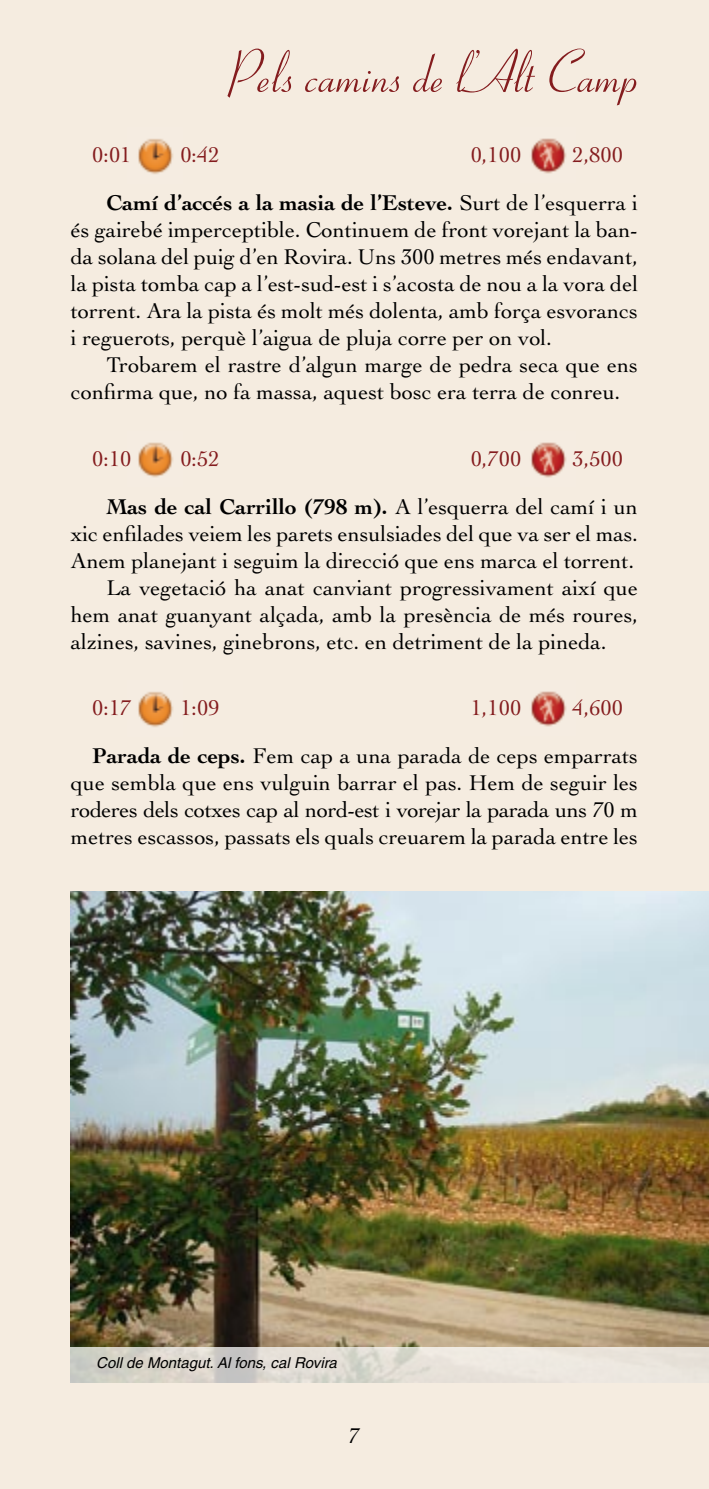
<style>
.page{position:relative;width:709px;height:1489px;background:#fff}
.page>*{position:absolute;margin:0;border:0;box-sizing:border-box;transform-origin:0 0}
.t1{font:60px "Coronet";color:#841c1e}
.t2{font:22.5px/27px "Cochin";color:#000;text-align:justify}
.t3{font:700 22.5px/48.2px "Cochin";color:#000}
.t4{font:22.5px "Cochin";color:#841c1e}
.t5{font:italic 15px "Helvetica";color:#000}
.s1{font-weight:400;color:#841c1e}
.s2{font-weight:400}
.s3{color:#841c1e}
.s4{font-weight:700}
</style>
<div class="page">
<div style="left:0;top:0;width:709px;height:1488px;background:#f5ece0"></div>
<img style="left:520px;top:128px;width:55px;height:55px">
<img style="left:127px;top:128px;width:56px;height:55px">
<img style="left:520px;top:431px;width:55px;height:55px">
<img style="left:127px;top:431px;width:56px;height:56px">
<img style="left:520px;top:680px;width:55px;height:55px">
<img style="left:127px;top:680px;width:56px;height:56px">
<img style="left:71px;top:891px;width:638px;height:456px">
<svg style="left:71px;top:1347px;width:638px;height:35px;background:#e0dcd4"></svg>
<h1 class="t1" style="left:227px;top:36px;width:412px">Pels camins de l’Alt Camp</h1>
<p class="t4" style="left:92px;top:142px;width:41px">0:01</p>
<p class="t4" style="left:180px;top:142px;width:39px">0:42</p>
<p class="t4" style="left:470px;top:142px;width:52px">0,100</p>
<p class="t3" style="left:106px;top:131px;width:533px;text-indent:466px"><span class="s1">2,800<br></span>Camí d’accés a la masia de l’Esteve. <span class="s2">Surt de l’esquerra i</span></p>
<p class="t2" style="left:71px;top:217px;width:569px">és gairebé imperceptible. Continuem de front vorejant la ban&shy;da solana del puig d’en Rovira. Uns 300 metres més endavant, la pista tomba cap a l’est-sud-est i s’acosta de nou a la vora del torrent. Ara la pista és molt més dolenta, amb força esvorancs i reguerots, perquè l’aigua de pluja corre per on vol.</p>
<p class="t2" style="left:71px;top:352px;width:568px;text-indent:35px">Trobarem el rastre d’algun marge de pedra seca que ens confirma que, no fa massa, aquest bosc era terra de conreu.</p>
<p class="t4" style="left:92px;top:445px;width:41px">0:10</p>
<p class="t4" style="left:180px;top:445px;width:29px">0:52</p>
<p class="t4" style="left:470px;top:445px;width:52px">0,700</p>
<p class="t3" style="left:106px;top:434px;width:533px;text-indent:466px"><span class="s1">3,500<br></span>Mas de cal Carrillo (798 m). <span class="s2">A l’esquerra del camí i un</span></p>
<p class="t2" style="left:71px;top:520px;width:568px">xic enfilades veiem les parets ensulsiades del que va ser el mas.</p>
<p class="t2" style="left:71px;top:547px;width:565px">Anem planejant i seguim la direcció que ens marca el torrent.</p>
<p class="t2" style="left:106px;top:574px;width:533px">La vegetació ha anat canviant progressivament així que</p>
<p class="t2" style="left:71px;top:601px;width:568px">hem anat guanyant alçada, amb la presència de més roures,</p>
<p class="t2" style="left:71px;top:628px;width:537px">alzines, savines, ginebrons, etc. en detriment de la pineda.</p>
<p class="t2" style="left:92px;top:683px;width:547px;line-height:48.2px;text-indent:480px"><span class="s3">4,600<br></span><span class="s4">Parada de ceps.</span> Fem cap a una parada de ceps emparrats</p>
<p class="t2" style="left:71px;top:769px;width:568px">que sembla que ens vulguin barrar el pas. Hem de seguir les roderes dels cotxes cap al nord-est i vorejar la parada uns 70 m metres escassos, passats els quals creuarem la parada entre les</p>
<p class="t4" style="left:92px;top:695px;width:41px">0:17</p>
<p class="t4" style="left:180px;top:694px;width:41px">1:09</p>
<p class="t4" style="left:470px;top:694px;width:52px">1,100</p>
<p class="t5" style="left:96px;top:1353px;width:242px">Coll de Montagut. Al fons, cal Rovira</p>
</div>
